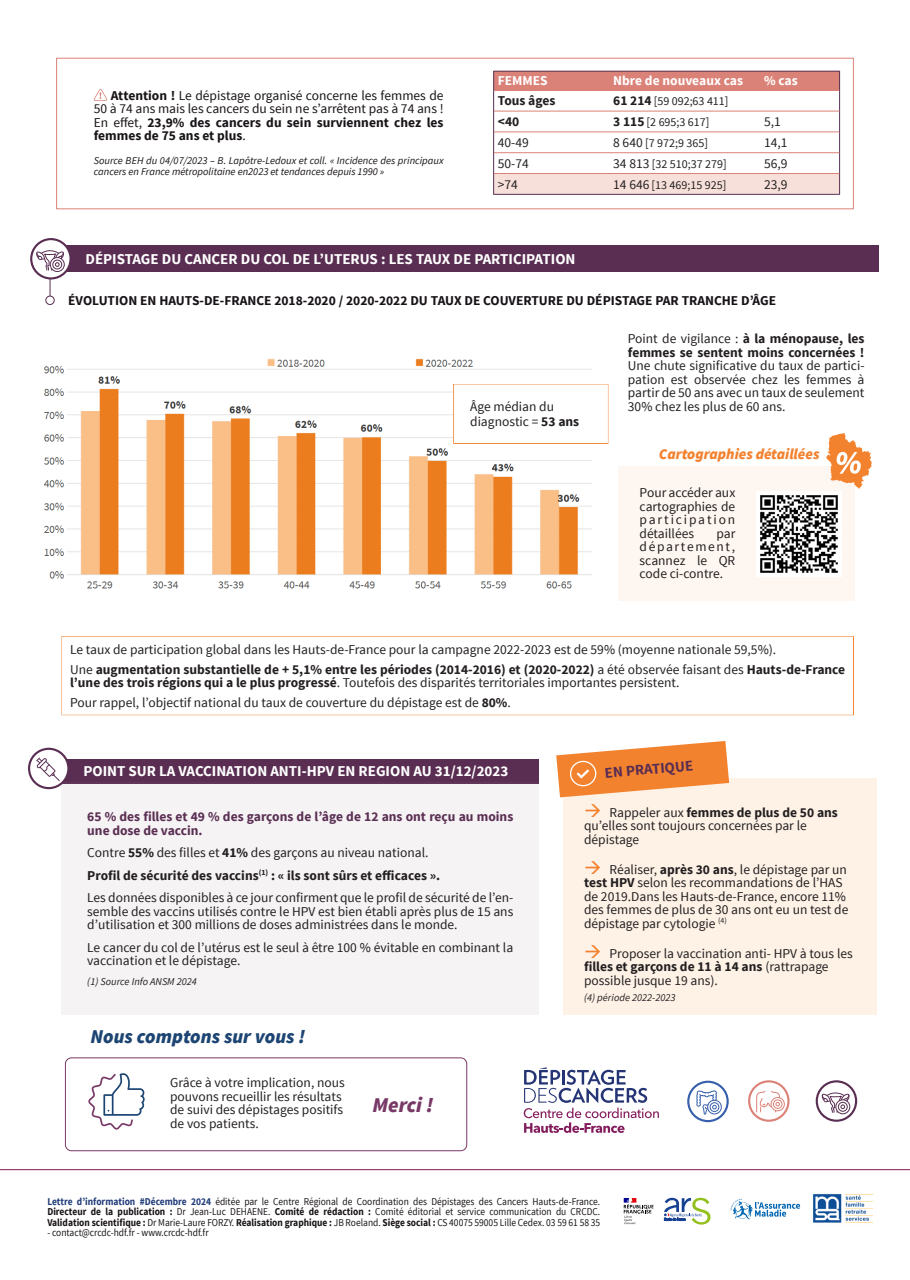
<style>
.page{position:relative;width:910px;height:1280px;background:#fff}
.page>*{position:absolute;margin:0;border:0;box-sizing:border-box;transform-origin:0 0}
.t1{font:italic 900 21px "Source Sans Pro";color:#783966}
.t2{font:italic 900 19.5px "Source Sans Pro";color:#1d4573}
.t3{font:700 15px "Source Sans Pro";color:#fff}
.t4{font:italic 900 15px "Source Sans Pro";color:#f3822f}
.t5{font:700 15px "Source Sans Pro";color:#592e52}
.t6{font:13.5px/13.5px "Source Sans Pro";color:#231f20}
.t7{font:13.5px/13.5px "Source Sans Pro";color:#181317;text-align:justify}
.t8{font:700 13.5px "Source Sans Pro";color:#181317}
.t9{font:700 13.5px/13.5px "Source Sans Pro";color:#231f20}
.t10{font:700 13.5px/13.5px "Source Sans Pro";color:#592e52}
.t11{font:700 13.5px "Source Sans Pro";color:#fff}
.t12{font:12px "Source Sans Pro";color:#231f20}
.t13{font:10.5px/10.5px "Source Sans Pro";color:#181317;text-align:justify;scale:.9 1}
.t14{font:italic 10.5px/10.5px "Source Sans Pro";color:#181317}
.t15{font:italic 10.5px "Source Sans Pro";color:#231f20}
.s1{font-weight:700}
.s2{font-weight:700;font-size:13.5px}
.s3{font-size:13.5px}
.s4{font-weight:400}
.s5{font-weight:700;color:#223d7a}
</style>
<div class="page">
<img style="left:813px;top:1194px;width:61px;height:29px">
<hr style="left:0;top:1169px;width:910px;height:1px;background:#801a61">
<svg style="left:730px;top:1199px;width:70px;height:20px"></svg>
<svg style="left:664px;top:1198px;width:46px;height:26px"></svg>
<svg style="left:624px;top:1198px;width:29px;height:26px"></svg>
<div style="left:64px;top:246px;width:815px;height:26px;background:#592e52"></div>
<svg style="left:30px;top:238px;width:42px;height:41px"></svg>
<div style="left:50px;top:257px;width:15px;height:15px;border:1px solid #592e52;border-radius:50%"></div>
<svg style="left:36px;top:247px;width:28px;height:24px"></svg>
<svg style="left:50px;top:279px;width:1px;height:17px"></svg>
<div style="left:46px;top:296px;width:8px;height:9px;background:#fff;border:1px solid #592e52;border-radius:50%"></div>
<div style="left:62px;top:759px;width:477px;height:24px;background:#592e52"></div>
<div style="left:62px;top:782px;width:477px;height:232px;background:#f6f3f5"></div>
<svg style="left:28px;top:748px;width:41px;height:41px"></svg>
<svg style="left:35px;top:757px;width:25px;height:25px"></svg>
<div style="left:563px;top:778px;width:313px;height:236px;background:#fef2e7"></div>
<svg style="left:556px;top:741px;width:173px;height:56px"></svg>
<img style="left:43px;top:358px;width:549px;height:231px">
<div style="left:618px;top:466px;width:237px;height:135px;background:#fef7f1"></div>
<img style="left:757px;top:491px;width:85px;height:85px">
<svg style="left:826px;top:433px;width:46px;height:56px"></svg>
<svg style="left:62px;top:636px;width:792px;height:79px"></svg>
<svg style="left:453px;top:384px;width:155px;height:60px"></svg>
<div style="left:56px;top:58px;width:798px;height:151px;border:1px solid #db8278"></div>
<svg style="left:94px;top:89px;width:13px;height:12px"></svg>
<div style="left:494px;top:71px;width:346px;height:19px;background:#db8278"></div>
<div style="left:494px;top:174px;width:346px;height:20px;background:#f7e0da"></div>
<hr style="left:493px;top:71px;width:1px;height:124px;background:#592e52">
<hr style="left:839px;top:71px;width:1px;height:124px;background:#592e52">
<hr style="left:494px;top:90px;width:345px;height:1px;background:#db8278">
<hr style="left:494px;top:111px;width:345px;height:1px;background:#db8278">
<hr style="left:494px;top:132px;width:345px;height:1px;background:#db8278">
<hr style="left:494px;top:152px;width:345px;height:1px;background:#db8278">
<hr style="left:494px;top:173px;width:345px;height:1px;background:#db8278">
<hr style="left:494px;top:71px;width:346px;height:1px;background:#592e52">
<hr style="left:494px;top:194px;width:346px;height:1px;background:#592e52">
<div style="left:65px;top:1058px;width:402px;height:93px;background:#fff;border:1px solid #783966;border-radius:6px"></div>
<svg style="left:88px;top:1073px;width:57px;height:56px"></svg>
<svg style="left:816px;top:1080px;width:41px;height:42px"></svg>
<div style="left:835px;top:1099px;width:15px;height:15px;border:1px solid #592e52;border-radius:50%"></div>
<svg style="left:821px;top:1090px;width:28px;height:23px"></svg>
<svg style="left:748px;top:1080px;width:41px;height:42px"></svg>
<svg style="left:755px;top:1090px;width:26px;height:23px"></svg>
<div style="left:773px;top:1099px;width:9px;height:10px;border:1px solid #db8278;border-radius:50%"></div>
<div style="left:771px;top:1097px;width:14px;height:14px;border:1px solid #db8278;border-radius:50%"></div>
<svg style="left:687px;top:1081px;width:42px;height:41px"></svg>
<div style="left:710px;top:1102px;width:9px;height:10px;border:1px solid #375fac;border-radius:50%"></div>
<div style="left:707px;top:1100px;width:15px;height:14px;border:1px solid #375fac;border-radius:50%"></div>
<svg style="left:696px;top:1090px;width:21px;height:25px"></svg>
<svg style="left:524px;top:1067px;width:135px;height:66px"></svg>
<p class="t7" style="left:94px;top:89px;width:351px;text-indent:17px"><span class="s1">Attention !</span> Le dépistage organisé concerne les femmes de 50 à 74 ans mais les cancers du sein ne s’arrêtent pas à 74 ans !<br>En effet, <span class="s1">23,9% des cancers du sein surviennent chez les femmes de 75 ans et plus</span>.</p>
<p class="t14" style="left:94px;top:156px;width:351px">Source BEH du 04/07/2023 – B. Lapôtre-Ledoux et coll. « Incidence des principaux cancers en France métropolitaine en2023 et tendances depuis 1990 »</p>
<p class="t11" style="left:498px;top:75px;width:51px">FEMMES</p>
<p class="t11" style="left:613px;top:75px;width:131px">Nbre de nouveaux cas</p>
<p class="t11" style="left:764px;top:75px;width:35px">% cas</p>
<p class="t9" style="left:498px;top:95px;width:59px">Tous âges</p>
<p class="t12" style="left:613px;top:96px;width:117px"><span class="s2">61 214</span> [59 092;63 411]</p>
<p class="t9" style="left:498px;top:116px;width:23px">&lt;40</p>
<p class="t12" style="left:613px;top:117px;width:98px"><span class="s2">3 115</span> [2 695;3 617]</p>
<p class="t6" style="left:764px;top:116px;width:18px">5,1</p>
<p class="t6" style="left:498px;top:137px;width:33px">40-49</p>
<p class="t12" style="left:613px;top:138px;width:96px"><span class="s3">8 640</span> [7 972;9 365]</p>
<p class="t6" style="left:764px;top:137px;width:25px">14,1</p>
<p class="t6" style="left:498px;top:158px;width:33px">50-74</p>
<p class="t12" style="left:613px;top:159px;width:115px"><span class="s3">34 813</span> [32 510;37 279]</p>
<p class="t6" style="left:764px;top:158px;width:25px">56,9</p>
<p class="t6" style="left:498px;top:179px;width:22px">&gt;74</p>
<p class="t12" style="left:613px;top:180px;width:115px"><span class="s3">14 646</span> [13 469;15 925]</p>
<p class="t6" style="left:764px;top:179px;width:25px">23,9</p>
<p class="t3" style="left:86px;top:253px;width:491px">DÉPISTAGE DU CANCER DU COL DE L’UTERUS : LES TAUX DE PARTICIPATION</p>
<p class="t8" style="left:68px;top:294px;width:709px">ÉVOLUTION EN HAUTS-DE-FRANCE 2018-2020 / 2020-2022 DU TAUX DE COUVERTURE DU DÉPISTAGE PAR TRANCHE D’ÂGE</p>
<p class="t6" style="left:470px;top:400px;width:111px;line-height:15px">Âge médian du diagnostic = <span class="s1">53 ans</span></p>
<p class="t9" style="left:628px;top:333px;width:238px"><span class="s4">Point de vigilance :</span> à la ménopause, les femmes se sentent moins concernées !</p>
<p class="t6" style="left:628px;top:360px;width:238px;text-align:justify">Une chute significative du taux de partici&shy;pation est observée chez les femmes à partir de 50 ans avec un taux de seulement 30% chez les plus de 60 ans.</p>
<p class="t4" style="left:659px;top:448px;width:162px">Cartographies détaillées</p>
<p class="t6" style="left:640px;top:487px;width:97px;text-align:justify">Pour accéder aux cartographies de participation détaillées</p>
<p class="t6" style="left:640px;top:528px;width:97px;text-align:justify;text-indent:77px">par département, scannez le QR code ci-contre.</p>
<p class="t6" style="left:70px;top:641px;width:777px;line-height:19.5px">Le taux de participation global dans les Hauts-de-France pour la campagne 2022-2023 est de 59% (moyenne nationale 59,5%).<br>Une <span class="s1">augmentation substantielle de + 5,1% entre les périodes (2014-2016) et (2020-2022)</span> a été observée faisant des <span class="s1">Hauts-de-France</span></p>
<p class="t6" style="left:70px;top:674px;width:611px;line-height:19.5px"><span class="s1">l’une des trois régions qui a le plus progressé</span>. Toutefois des disparités territoriales importantes persistent.<br>Pour rappel, l’objectif national du taux de couverture du dépistage est de <span class="s1">80%</span>.</p>
<p class="t3" style="left:83px;top:765px;width:427px">POINT SUR LA VACCINATION ANTI-HPV EN REGION AU 31/12/2023</p>
<p class="t10" style="left:87px;top:811px;width:428px">65 % des filles et 49 % des garçons de l’âge de 12 ans ont reçu au moins une dose de vaccin.</p>
<p class="t6" style="left:87px;top:842px;width:428px;line-height:22.5px">Contre <span class="s1">55%</span> des filles et <span class="s1">41%</span> des garçons au niveau national.<br><span class="s1">Profil de sécurité des vaccins</span><sup>(1)</sup> <span class="s1">: « ils sont sûrs et efficaces ».<br></span>Les données disponibles à ce jour confirment que le profil de sécurité de l’en-</p>
<p class="t6" style="left:87px;top:905px;width:428px">semble des vaccins utilisés contre le HPV est bien établi après plus de 15 ans d’utilisation et 300 millions de doses administrées dans le monde.</p>
<p class="t6" style="left:87px;top:941px;width:428px">Le cancer du col de l’utérus est le seul à être 100 % évitable en combinant la vaccination et le dépistage.</p>
<p class="t15" style="left:87px;top:977px;width:111px">(1) Source Info ANSM 2024</p>
<h2 class="t2" style="left:91px;top:1028px;width:216px">Nous comptons sur vous !</h2>
<p class="t6" style="left:170px;top:1077px;width:176px">Grâce à votre implication, nous pouvons recueillir les résultats de suivi des dépistages positifs de vos patients.</p>
<h1 class="t1" style="left:372px;top:1096px;width:63px">Merci !</h1>
<p class="t5" style="left:604px;top:766px;width:90px;rotate:-5deg">EN PRATIQUE</p>
<p class="t6" style="left:584px;top:806px;width:255px;text-indent:26px">Rappeler aux <span class="s1">femmes de plus de 50 ans </span>qu’elles sont toujours concernées par le dépistage</p>
<p class="t6" style="left:584px;top:863px;width:266px;text-indent:26px">Réaliser, <span class="s1">après 30 ans</span>, le dépistage par un <span class="s1">test HPV</span> selon les recommandations de l’HAS de 2019.Dans les Hauts-de-France, encore 11% des femmes de plus de 30 ans ont eu un test de dépistage par cytologie <sup>(4)</sup></p>
<p class="t6" style="left:584px;top:947px;width:270px;text-indent:26px">Proposer la vaccination anti- HPV à tous les <span class="s1">filles et garçons de 11 à 14 ans</span> (rattrapage possible jusque 19 ans).</p>
<p class="t15" style="left:584px;top:993px;width:93px">(4) période 2022-2023</p>
<p class="t13" style="left:47px;top:1197px;width:616px"><span class="s5">Lettre d’information #Décembre 2024</span> éditée par le Centre Régional de Coordination des Dépistages des Cancers Hauts-de-France.<br><span class="s1">Directeur de la publication :</span> Dr Jean-Luc DEHAENE. <span class="s1">Comité de rédaction :</span> Comité éditorial et service communication du CRCDC.<br><span class="s1">Validation scientifique :</span> Dr Marie-Laure FORZY. <span class="s1">Réalisation graphique :</span> JB Roeland. <span class="s1">Siège social :</span> CS 40075 59005 Lille Cedex. 03 59 61 58 35</p>
<p class="t13" style="left:47px;top:1228px;width:181px">- contact@crcdc-hdf.fr - www.crcdc-hdf.fr</p>
</div>
